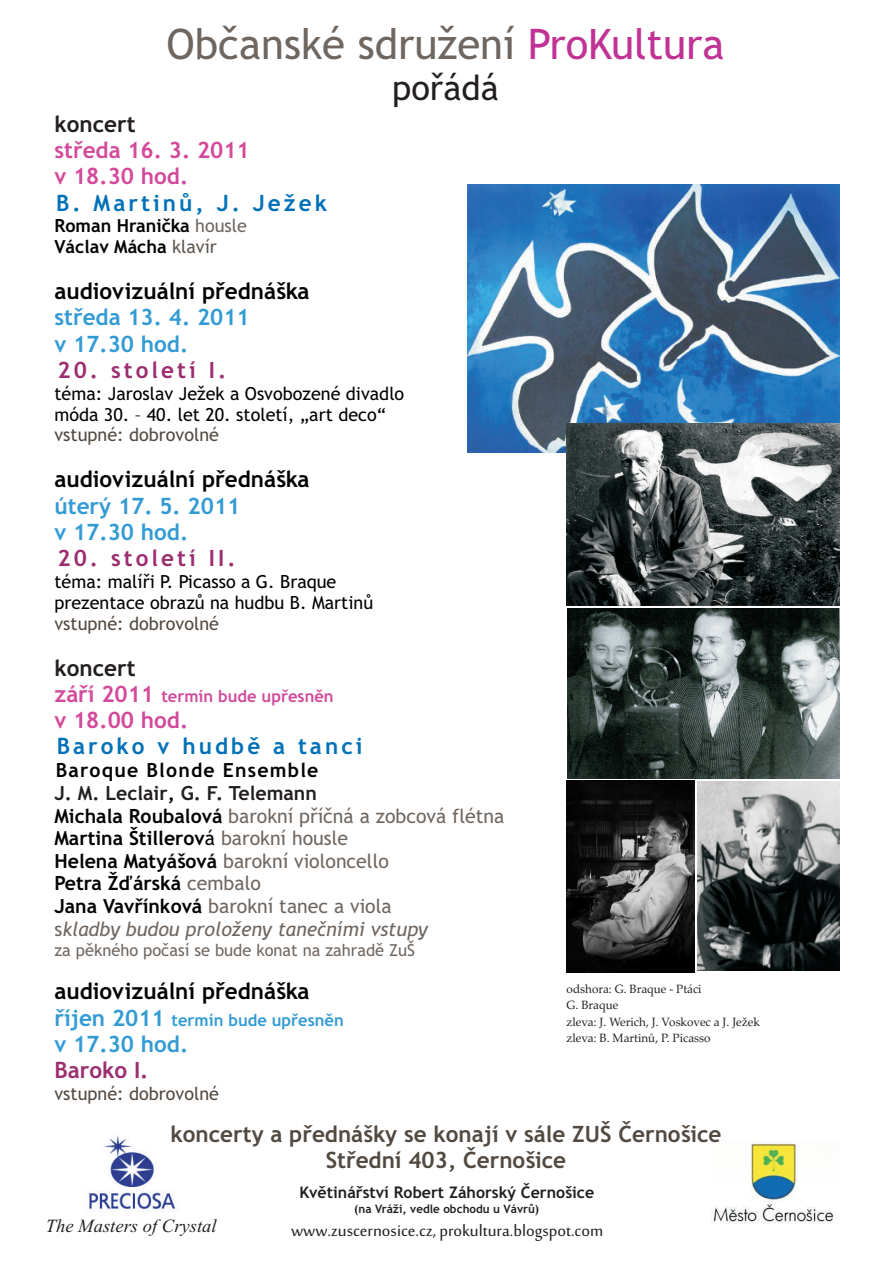
<style>
.page{position:relative;width:893px;height:1263px;background:#fff}
.page>*{position:absolute;margin:0;border:0;box-sizing:border-box;transform-origin:0 0}
.t1{font:42px "Trebuchet MS";color:#6f6660}
.t2{font:34.5px "Trebuchet MS";color:#231f20}
.t3{font:23.1px "Vijaya";color:#231f20}
.t4{font:700 22.5px "Trebuchet MS";color:#010202}
.t5{font:700 22.5px/26.1px "Trebuchet MS";color:#524940;text-align:center}
.t6{font:700 22.5px/26.1px "Trebuchet MS";color:#339bd4}
.t7{font:700 22.5px/26.1px "Trebuchet MS";color:#d44a9a}
.t8{font:700 22.5px "Trebuchet MS";letter-spacing:.135em;color:#0071b8}
.t9{font:700 22.5px "Trebuchet MS";letter-spacing:.135em;color:#9c2e6f}
.t10{font:700 22.5px "Trebuchet MS";color:#231f20}
.t11{font:21.6px "Sakkal Majalla";color:#231f20}
.t12{font:700 19.5px/22.6px "Trebuchet MS";color:#010202}
.t13{font:19.5px "Trebuchet MS";color:#6f6660}
.t14{font:italic 19.5px "Trebuchet MS";color:#6f6660}
.t15{font:700 19.5px "Trebuchet MS";color:#231f20}
.t16{font:700 19.5px/22.6px "Trebuchet MS";letter-spacing:.06em;color:#020404}
.t17{font:18px/20.9px "Trebuchet MS";color:#010202}
.t18{font:18px/20.9px "Trebuchet MS";color:#000002}
.t19{font:18px "Trebuchet MS";color:#524940}
.t20{font:700 18px/20.9px "Trebuchet MS";color:#010202}
.t21{font:16.5px "Trebuchet MS";color:#6f6660}
.t22{font:700 16.5px "Trebuchet MS";color:#339bd4}
.t23{font:700 16.5px "Trebuchet MS";color:#d44a9a}
.t24{font:700 15.9px "Trebuchet MS";color:#231f20}
.t25{font:12px/16.2px "Palatino Linotype";color:#231f20}
.t26{font:700 11.55px "Trebuchet MS";color:#231f20}
.s1{color:#c03293}
.s2{font-weight:400;color:#6f6660}
.s3{font-weight:400;color:#5e5750}
.s4{font-size:22.5px}
.s5{font-weight:700;color:#020404}
.s6{font-weight:400}
.s7{font-style:normal}
</style>
<div class="page">
<img style="left:713px;top:1143px;width:121px;height:81px">
<img style="left:85px;top:1136px;width:91px;height:76px">
<img style="left:467px;top:184px;width:373px;height:268px">
<img style="left:697px;top:781px;width:143px;height:190px">
<img style="left:567px;top:424px;width:272px;height:181px">
<img style="left:567px;top:780px;width:128px;height:192px">
<img style="left:567px;top:608px;width:272px;height:170px">
<p class="t10" style="left:54px;top:116px;width:83px">koncert</p>
<h1 class="t1" style="left:167px;top:28px;width:559px">Obèanské sdružení <span class="s1">ProKultura</span></h1>
<h2 class="t2" style="left:392px;top:75px;width:108px">poøádá</h2>
<p class="t7" style="left:54px;top:139px;width:197px">støeda 16. 3. 2011 v 18.30 hod.</p>
<p class="t8" style="left:56px;top:194px;width:273px">B. Martinù, J. Ježek</p>
<p class="t20" style="left:54px;top:217px;width:194px">Roman Hranièka <span class="s2">housle<br></span>Václav Mácha <span class="s3">klavír</span></p>
<p class="t4" style="left:54px;top:283px;width:256px">audiovizuální pøednáška</p>
<p class="t6" style="left:54px;top:306px;width:197px">støeda 13. 4. 2011 v 17.30 hod.</p>
<p class="t9" style="left:58px;top:361px;width:170px">20. století I.</p>
<p class="t17" style="left:54px;top:384px;width:351px">téma: Jaroslav Ježek a Osvobozené divadlo móda 30. – 40. let 20. století, „art deco“</p>
<p class="t19" style="left:54px;top:428px;width:166px">vstupné: dobrovolné</p>
<p class="t4" style="left:54px;top:471px;width:256px">audiovizuální pøednáška</p>
<p class="t6" style="left:54px;top:494px;width:187px">úterý 17. 5. 2011 v 17.30 hod.</p>
<p class="t9" style="left:58px;top:549px;width:180px">20. století II.</p>
<p class="t18" style="left:54px;top:572px;width:320px">téma: malíøi P. Picasso a G. Braque prezentace obrazù na hudbu B. Martinù</p>
<p class="t19" style="left:54px;top:616px;width:166px">vstupné: dobrovolné</p>
<p class="t10" style="left:54px;top:659px;width:83px">koncert</p>
<p class="t23" style="left:54px;top:689px;width:281px"><span class="s4">záøí 2011</span> termín bude upøesnìn</p>
<p class="t7" style="left:54px;top:709px;width:135px">v 18.00 hod.</p>
<p class="t8" style="left:57px;top:737px;width:307px">Baroko v hudbì a tanci</p>
<p class="t16" style="left:168px;top:761px;width:152px;text-indent:-112px">Baroque Blonde Ensemble ,</p>
<p class="t15" style="left:54px;top:785px;width:264px">J. M. Leclair G. F. Telemann</p>
<p class="t13" style="left:54px;top:808px;width:451px"><span class="s5">Michala Roubalová</span> barokní pøíèná a zobcová flétna</p>
<p class="t12" style="left:54px;top:829px;width:339px">Martina Štillerov<span class="s6">á</span> <span class="s2">barokní housle </span>Helena Matyášová <span class="s2">barokní violoncello </span>Petra Žïárská <span class="s2">cembalo<br></span>Jana Vavøínková <span class="s2">barokní tanec a viola</span></p>
<p class="t14" style="left:54px;top:921px;width:375px"><span class="s7">s</span>kladby budou proloženy taneèními vstupy</p>
<p class="t21" style="left:54px;top:943px;width:362px">za pìkného poèasí se bude konat na zahradì ZuŠ</p>
<p class="t4" style="left:54px;top:983px;width:256px">audiovizuální pøednáška</p>
<p class="t22" style="left:54px;top:1013px;width:291px"><span class="s4">øíjen 2011</span> termín bude upøesnìn</p>
<p class="t6" style="left:54px;top:1033px;width:135px">v 17.30 hod.</p>
<p class="t9" style="left:54px;top:1061px;width:96px">Baroko I.</p>
<p class="t19" style="left:54px;top:1086px;width:166px">vstupné: dobrovolné</p>
<p class="t25" style="left:567px;top:982px;width:195px">odshora: G. Braque - Ptáci<br>G. Braque<br>zleva: J. Werich, J. Voskovec a J. Ježek zleva: B. Martinù, P. Picasso</p>
<p class="t5" style="left:170px;top:1122px;width:553px">koncerty a pøednášky se konají v sále ZUŠ Èernošice<br>Støední 403, Èernošice</p>
<p class="t3" style="left:46px;top:1210px;width:172px">The Masters of Crystal</p>
<p class="t24" style="left:299px;top:1186px;width:296px">Kvìtináøství Robert Záhorský Èernošice</p>
<p class="t26" style="left:354px;top:1204px;width:186px">(na Vráži, vedle obchodu u Vávrù)</p>
<p class="t11" style="left:291px;top:1221px;width:314px">www.zuscernosice.cz, prokultura.blogspot.com</p>
</div>
